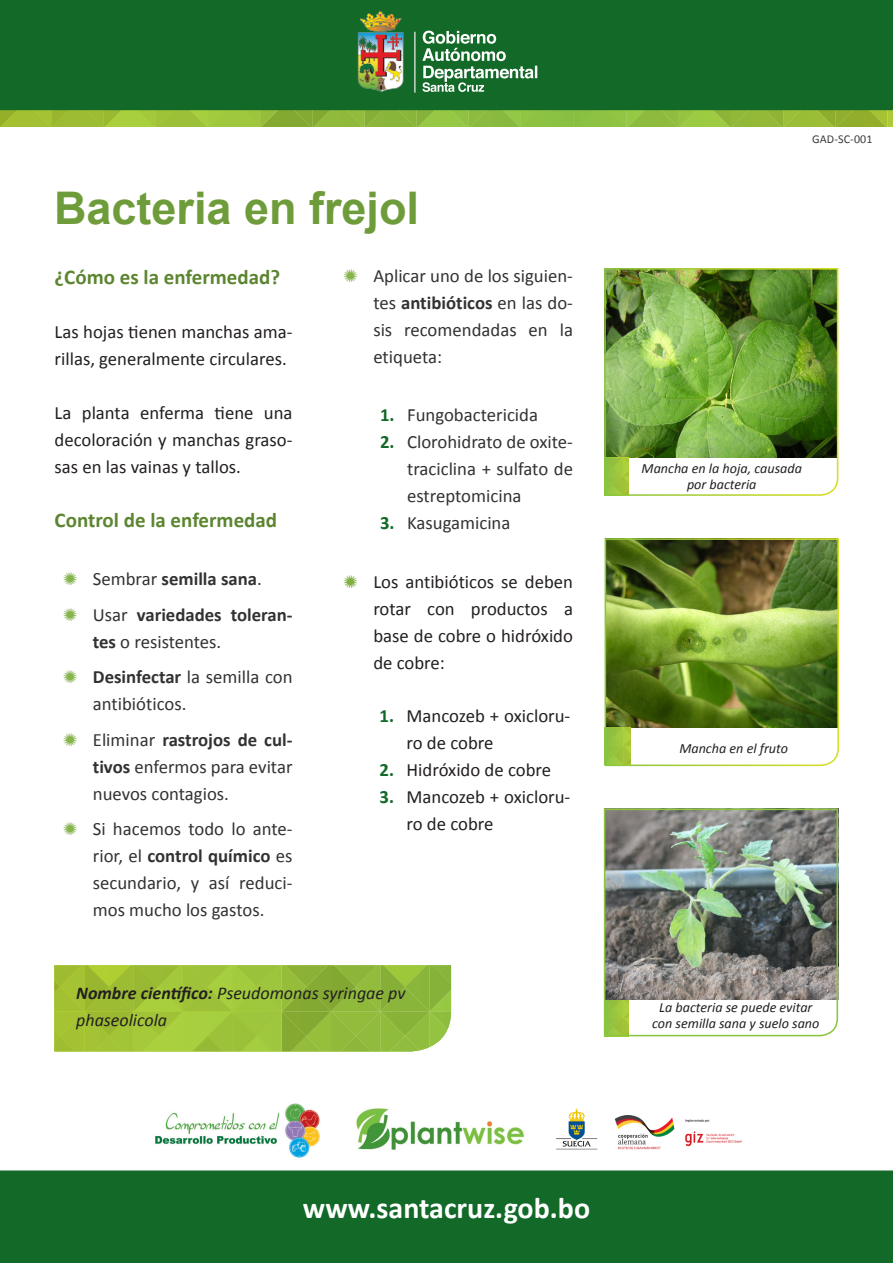
<style>
.page{position:relative;width:893px;height:1263px;background:#fff}
.page>*{position:absolute;margin:0;border:0;box-sizing:border-box;transform-origin:0 0}
.t1{font:700 45px "Arial";color:#6f9c3a}
.t2{font:700 30px "Calibri";color:#fff}
.t3{font:700 21px "Calibri";color:#5c8530}
.t4{font:18.75px/27px "Calibri";color:#333233;text-align:justify}
.t5{font:18.75px/27px "Calibri";color:#231f20}
.t6{font:700 18.75px/27px "Calibri";color:#333233}
.t7{font:italic 18px/27px "Calibri";color:#231f20}
.t8{font:italic 14.1px "Calibri";color:#231f20}
.t9{font:12px "Calibri";letter-spacing:.01em;color:#3e3e3f}
.s1{font-family:"Monotype Sorts";font-weight:400;color:#86b44c}
.s2{font-weight:400}
.s3{font-family:"Monotype Sorts";color:#86b44c}
.s4{font-weight:700}
.s5{font-weight:700;color:#126928}
.s6{font-family:"Monotype Sorts";color:#80b043}
</style>
<div class="page">
<div style="left:0;top:0;width:893px;height:110px;background:#126928"></div>
<div style="left:0;top:1170px;width:893px;height:93px;background:#126928;border:2px solid #126928"></div>
<img style="left:356px;top:1108px;width:169px;height:42px">
<img style="left:556px;top:1108px;width:186px;height:42px">
<img style="left:155px;top:1103px;width:165px;height:55px">
<img style="left:360px;top:12px;width:42px;height:19px">
<svg style="left:0;top:31px;width:893px;height:95px"></svg>
<img style="left:604px;top:268px;width:235px;height:228px">
<img style="left:604px;top:538px;width:235px;height:229px">
<svg style="left:54px;top:965px;width:397px;height:86px;background:#9abf3b"></svg>
<img style="left:603px;top:808px;width:236px;height:229px">
<p class="t1" style="left:54px;top:178px;width:367px">Bacteria en frejol</p>
<p class="t3" style="left:55px;top:263px;width:227px">¿Cómo es la enfermedad?</p>
<p class="t5" style="left:55px;top:318px;width:239px">Las hojas tienen manchas ama&shy;rillas, generalmente circulares.</p>
<p class="t5" style="left:55px;top:399px;width:239px;text-align:justify">La planta enferma tiene una decoloración y manchas graso&shy;sas en las vainas y tallos.</p>
<p class="t3" style="left:55px;top:506px;width:224px">Control de la enfermedad</p>
<p class="t6" style="left:63px;top:565px;width:200px"><span class="s1">=</span> <span class="s2">Sembrar</span> semilla sana<span class="s2">.</span></p>
<p class="t6" style="left:93px;top:601px;width:201px;text-indent:-30px"><span class="s1">=</span> <span class="s2">Usar</span> variedades toleran&shy;tes <span class="s2">o resistentes.</span></p>
<p class="t4" style="left:93px;top:663px;width:201px;text-indent:-30px"><span class="s3">=</span> <span class="s4">Desinfectar</span> la semilla con antibióticos.</p>
<p class="t4" style="left:93px;top:726px;width:201px;text-indent:-30px"><span class="s3">=</span> Eliminar <span class="s4">rastrojos de cul&shy;tivos</span> enfermos para evitar nuevos contagios.</p>
<p class="t4" style="left:93px;top:815px;width:201px;text-indent:-30px"><span class="s3">=</span> Si hacemos todo lo ante&shy;rior, el <span class="s4">control químico</span> es secundario, y así reduci&shy;mos mucho los gastos.</p>
<p class="t4" style="left:373px;top:262px;width:201px;text-indent:-30px"><span class="s3">=</span> Aplicar uno de los siguien&shy;tes <span class="s4">antibióticos</span> en las do&shy;sis recomendadas en la etiqueta:</p>
<p class="t4" style="left:380px;top:402px;width:159px"><span class="s5">1.</span> Fungobactericida</p>
<p class="t4" style="left:407px;top:429px;width:167px;text-indent:-27px"><span class="s5">2.</span> Clorohidrato de oxite&shy;traciclina + sulfato de estreptomicina</p>
<p class="t4" style="left:380px;top:510px;width:132px"><span class="s5">3.</span> Kasugamicina</p>
<p class="t5" style="left:373px;top:568px;width:201px;text-align:justify;text-indent:-30px"><span class="s6">=</span> Los antibióticos se deben rotar con productos a base de cobre o hidróxido de cobre:</p>
<p class="t5" style="left:407px;top:702px;width:165px;text-indent:-27px"><span class="s5">1.</span> Mancozeb + oxicloru&shy;ro de cobre</p>
<p class="t5" style="left:380px;top:756px;width:173px"><span class="s5">2.</span> Hidróxido de cobre</p>
<p class="t5" style="left:407px;top:783px;width:165px;text-indent:-27px"><span class="s5">3.</span> Mancozeb + oxicloru&shy;ro de cobre</p>
<p class="t7" style="left:76px;top:979px;width:331px"><span class="s4">Nombre científico:</span> Pseudomonas syringae pv phaseolicola</p>
<p class="t9" style="left:812px;top:131px;width:62px">GAD-SC-001</p>
<p class="t8" style="left:642px;top:459px;width:162px">Mancha en la hoja, causada</p>
<p class="t8" style="left:687px;top:475px;width:71px">por bacteria</p>
<p class="t8" style="left:679px;top:739px;width:110px">Mancha en el fruto</p>
<p class="t8" style="left:659px;top:998px;width:155px">La bacteria se puede evitar</p>
<p class="t8" style="left:652px;top:1014px;width:169px">con semilla sana y suelo sano</p>
<h2 class="t2" style="left:303px;top:1188px;width:289px">www.santacruz.gob.bo</h2>
</div>
